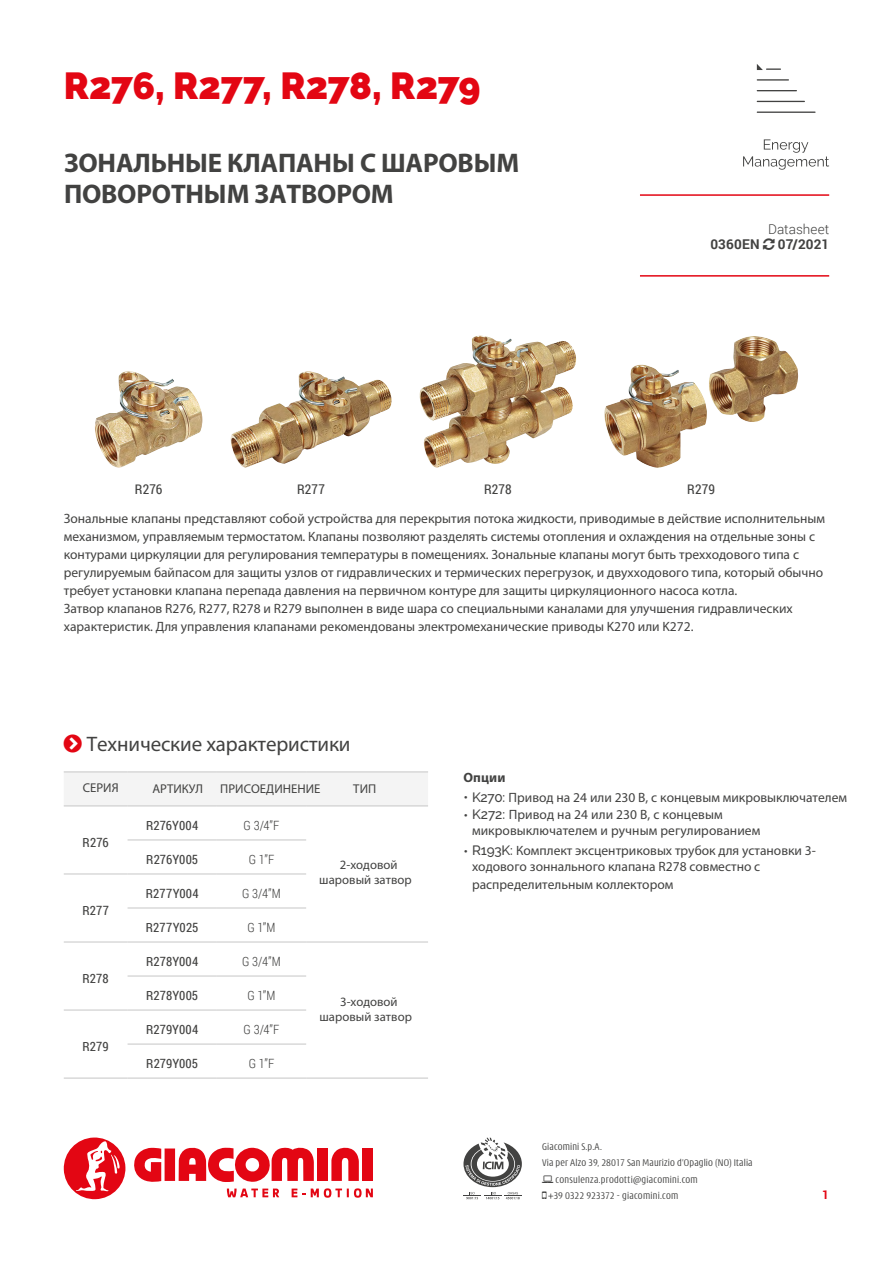
<style>
.page{position:relative;width:893px;height:1263px;background:#fff}
.page>*{position:absolute;margin:0;border:0;box-sizing:border-box;transform-origin:0 0}
.t1{font:900 37.5px "Raleway";letter-spacing:-.015em;color:#e30613}
.t2{font:700 27px/31.3px "Myriad Pro";letter-spacing:-.01em;color:#424241}
.t3{font:21px "Myriad Pro";letter-spacing:-.005em;color:#424241}
.t4{font:13.5px/18px "Myriad Pro";color:#424241}
.t5{font:13.5px "Roboto Condensed";letter-spacing:.005em;color:#424241}
.t6{font:700 13.5px "Roboto";letter-spacing:.015em;color:#424241}
.t7{font:300 13.5px "Roboto";letter-spacing:.005em;color:#424241}
.t8{font:700 13.5px "Myriad Pro";letter-spacing:.01em;color:#424241}
.t9{font:12.75px "Roboto Condensed";letter-spacing:.005em;color:#424241}
.t10{font:12.75px/14.4px "Myriad Pro";letter-spacing:.005em;color:#424241;text-align:center}
.t11{font:300 12.75px "Roboto Condensed";color:#424241}
.t12{font:700 12px "Roboto";color:#e30613}
.t13{font:300 condensed 10.5px "Modena";letter-spacing:.02em;color:#424241}
.s1{font-family:"Raleway";font-weight:500}
</style>
<div class="page">
<svg style="left:134px;top:1148px;width:27px;height:34px"></svg>
<div style="left:165px;top:1148px;width:10px;height:33px;background:#e30613"></div>
<div style="left:317px;top:1148px;width:11px;height:33px;background:#e30613"></div>
<svg style="left:331px;top:1147px;width:28px;height:34px"></svg>
<div style="left:362px;top:1148px;width:11px;height:33px;background:#e30613"></div>
<svg style="left:179px;top:1147px;width:135px;height:35px"></svg>
<svg style="left:292px;top:1188px;width:13px;height:9px"></svg>
<svg style="left:311px;top:1188px;width:62px;height:10px"></svg>
<svg style="left:227px;top:1188px;width:52px;height:9px"></svg>
<svg style="left:64px;top:1137px;width:62px;height:62px"></svg>
<svg style="left:463px;top:1137px;width:59px;height:62px"></svg>
<svg style="left:757px;top:64px;width:59px;height:49px"></svg>
<svg style="left:743px;top:139px;width:86px;height:31px"></svg>
<hr style="left:640px;top:194px;width:189px;height:2px;background:#e30613">
<hr style="left:640px;top:275px;width:189px;height:2px;background:#e30613">
<img style="left:95px;top:371px;width:107px;height:97px">
<img style="left:231px;top:371px;width:161px;height:97px">
<img style="left:420px;top:336px;width:153px;height:132px">
<img style="left:604px;top:336px;width:194px;height:132px">
<div style="left:64px;top:772px;width:364px;height:33px;background:#f4f4f4"></div>
<svg style="left:217px;top:806px;width:211px;height:272px"></svg>
<hr style="left:64px;top:771px;width:64px;height:1px;background:#c6c6c6">
<hr style="left:128px;top:771px;width:89px;height:1px;background:#c6c6c6">
<hr style="left:217px;top:771px;width:89px;height:1px;background:#c6c6c6">
<hr style="left:306px;top:771px;width:122px;height:1px;background:#c6c6c6">
<hr style="left:64px;top:805px;width:64px;height:1px;background:#c6c6c6">
<hr style="left:128px;top:805px;width:89px;height:1px;background:#c6c6c6">
<hr style="left:217px;top:805px;width:89px;height:1px;background:#c6c6c6">
<hr style="left:306px;top:805px;width:122px;height:1px;background:#c6c6c6">
<hr style="left:128px;top:839px;width:89px;height:1px;background:#c6c6c6">
<hr style="left:217px;top:839px;width:89px;height:1px;background:#c6c6c6">
<hr style="left:64px;top:873px;width:64px;height:1px;background:#c6c6c6">
<hr style="left:128px;top:873px;width:89px;height:1px;background:#c6c6c6">
<hr style="left:217px;top:873px;width:89px;height:1px;background:#c6c6c6">
<hr style="left:128px;top:908px;width:89px;height:1px;background:#c6c6c6">
<hr style="left:217px;top:908px;width:89px;height:1px;background:#c6c6c6">
<hr style="left:64px;top:942px;width:64px;height:1px;background:#c6c6c6">
<hr style="left:128px;top:942px;width:89px;height:1px;background:#c6c6c6">
<hr style="left:217px;top:942px;width:89px;height:1px;background:#c6c6c6">
<hr style="left:306px;top:942px;width:122px;height:1px;background:#c6c6c6">
<hr style="left:128px;top:976px;width:89px;height:1px;background:#c6c6c6">
<hr style="left:217px;top:976px;width:89px;height:1px;background:#c6c6c6">
<hr style="left:64px;top:1010px;width:64px;height:1px;background:#c6c6c6">
<hr style="left:128px;top:1010px;width:89px;height:1px;background:#c6c6c6">
<hr style="left:217px;top:1010px;width:89px;height:1px;background:#c6c6c6">
<hr style="left:128px;top:1044px;width:89px;height:1px;background:#c6c6c6">
<hr style="left:217px;top:1044px;width:89px;height:1px;background:#c6c6c6">
<hr style="left:64px;top:1078px;width:64px;height:1px;background:#c6c6c6">
<hr style="left:128px;top:1078px;width:89px;height:1px;background:#c6c6c6">
<hr style="left:217px;top:1078px;width:89px;height:1px;background:#c6c6c6">
<hr style="left:306px;top:1078px;width:122px;height:1px;background:#c6c6c6">
<h1 class="t1" style="left:64px;top:64px;width:418px">R276, R277, R278, R279</h1>
<h2 class="t2" style="left:64px;top:146px;width:457px">ЗОНАЛЬНЫЕ КЛАПАНЫ С ШАРОВЫМ<br>ПОВОРОТНЫМ ЗАТВОРОМ</h2>
<p class="t7" style="left:768px;top:220px;width:63px">Datasheet</p>
<p class="t6" style="left:710px;top:235px;width:51px">0360EN</p>
<p class="t6" style="left:778px;top:235px;width:53px">07/2021</p>
<p class="t5" style="left:135px;top:480px;width:29px">R276</p>
<p class="t5" style="left:297px;top:480px;width:29px">R277</p>
<p class="t5" style="left:484px;top:480px;width:29px">R278</p>
<p class="t5" style="left:687px;top:480px;width:29px">R279</p>
<p class="t4" style="left:64px;top:510px;width:763px">Зональные клапаны представляют собой устройства для перекрытия потока жидкости, приводимые в действие исполнительным механизмом, управляемым термостатом. Клапаны позволяют разделять системы отопления и охлаждения на отдельные зоны с контурами циркуляции для регулирования температуры в помещениях. Зональные клапаны могут быть трехходового типа с регулируемым байпасом для защиты узлов от гидравлических и термических перегрузок, и двухходового типа, который обычно требует установки клапана перепада давления на первичном контуре для защиты циркуляционного насоса котла.<br>Затвор клапанов R276, R277, R278 и R279 выполнен в виде шара со специальными каналами для улучшения гидравлических характеристик. Для управления клапанами рекомендованы электромеханические приводы K270 или K272.</p>
<h3 class="t3" style="left:87px;top:730px;width:265px">Технические характеристики</h3>
<p class="t10" style="left:83px;top:780px;width:37px">СЕРИЯ</p>
<p class="t10" style="left:152px;top:781px;width:52px">АРТИКУЛ</p>
<p class="t10" style="left:220px;top:781px;width:102px">ПРИСОЕДИНЕНИЕ</p>
<p class="t10" style="left:353px;top:781px;width:24px">ТИП</p>
<p class="t9" style="left:83px;top:833px;width:28px">R276</p>
<p class="t9" style="left:82px;top:901px;width:28px">R277</p>
<p class="t9" style="left:83px;top:969px;width:28px">R278</p>
<p class="t9" style="left:83px;top:1037px;width:28px">R279</p>
<p class="t9" style="left:146px;top:816px;width:54px">R276Y004</p>
<p class="t11" style="left:244px;top:816px;width:37px">G 3/4”F</p>
<p class="t9" style="left:146px;top:850px;width:53px">R276Y005</p>
<p class="t11" style="left:249px;top:850px;width:27px">G 1”F</p>
<p class="t9" style="left:146px;top:884px;width:54px">R277Y004</p>
<p class="t11" style="left:242px;top:884px;width:40px">G 3/4”M</p>
<p class="t9" style="left:146px;top:918px;width:54px">R277Y025</p>
<p class="t11" style="left:247px;top:918px;width:30px">G 1”M</p>
<p class="t9" style="left:146px;top:952px;width:54px">R278Y004</p>
<p class="t11" style="left:242px;top:952px;width:40px">G 3/4”M</p>
<p class="t9" style="left:146px;top:986px;width:54px">R278Y005</p>
<p class="t11" style="left:247px;top:986px;width:30px">G 1”M</p>
<p class="t9" style="left:146px;top:1020px;width:54px">R279Y004</p>
<p class="t11" style="left:244px;top:1020px;width:37px">G 3/4”F</p>
<p class="t9" style="left:146px;top:1054px;width:53px">R279Y005</p>
<p class="t11" style="left:249px;top:1054px;width:27px">G 1”F</p>
<p class="t10" style="left:319px;top:858px;width:94px">2-ходовой шаровый затвор</p>
<p class="t10" style="left:319px;top:994px;width:94px">3-ходовой шаровый затвор</p>
<p class="t8" style="left:463px;top:768px;width:44px">Опции</p>
<p class="t4" style="left:463px;top:788px;width:385px"><span class="s1">• K270:</span> Привод на 24 или 230 В, с концевым микровыключателем</p>
<p class="t4" style="left:472px;top:806px;width:290px;line-height:16.2px;text-indent:-9px"><span class="s1">• K272:</span> Привод на 24 или 230 В, с концевым микровыключателем и ручным регулированием</p>
<p class="t4" style="left:472px;top:842px;width:345px;line-height:16.2px;text-indent:-9px"><span class="s1">• R193K:</span> Комплект эксцентриковых трубок для установки 3- ходового зоннального клапана R278 совместно с</p>
<p class="t4" style="left:472px;top:875px;width:203px">распределительным коллектором</p>
<p class="t13" style="left:542px;top:1141px;width:61px">Giacomini S.p.A.</p>
<p class="t13" style="left:542px;top:1158px;width:212px">Via per Alzo 39, 28017 San Maurizio d’Opaglio (NO) Italia</p>
<p class="t13" style="left:556px;top:1174px;width:144px">consulenza.prodotti@giacomini.com</p>
<p class="t13" style="left:549px;top:1191px;width:131px">+39 0322 923372 - giacomini.com</p>
<p class="t12" style="left:822px;top:1186px;width:8px">1</p>
</div>
